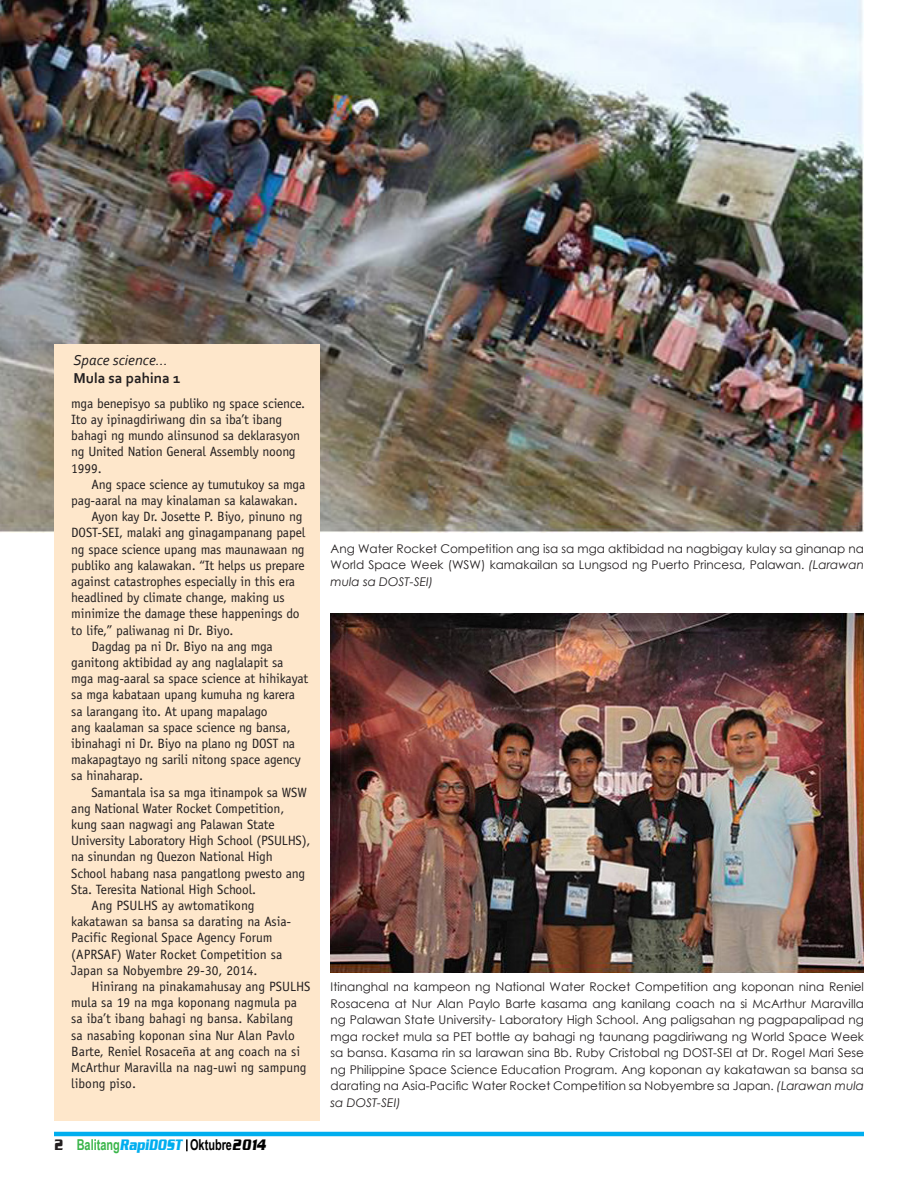
<style>
.page{position:relative;width:918px;height:1188px;background:#fff}
.page>*{position:absolute;margin:0;border:0;box-sizing:border-box;transform-origin:0 0}
.t1{font:700 15px "Arial Narrow";color:#3ab54a;scale:.89 1}
.t2{font:italic 15px "Corbel";color:#231f20}
.t3{font:700 15px "Corbel";color:#231f20}
.Rapidost_BODYTEXT{font:13.5px/16.2px "Officina Sans";letter-spacing:-.01em;color:#231f20}
.Rapidost_CAPTION{font:12px/16.5px "Century Gothic";color:#231f20;text-align:justify}
.s1{font-family:"Julius";font-weight:900;font-stretch:condensed;color:#231f20}
.s2{font-family:"Julius";font-weight:900;font-stretch:condensed;color:#00aeef}
.s3{color:#000}
.s4{font-family:"Julius";font-weight:900;font-stretch:condensed;color:#000}
.s5{font-style:italic}
</style>
<div class="page">
<img style="left:0;top:0;width:863px;height:532px">
<div style="left:54px;top:344px;width:266px;height:776px;background:#fee7cb"></div>
<hr style="left:54px;top:1132px;width:810px;height:4px;background:#00aeef">
<svg style="left:186px;top:1139px;width:2px;height:12px"></svg>
<img style="left:331px;top:614px;width:533px;height:359px">
<p class="t2" style="left:73px;top:351px;width:96px">Space science...</p>
<p class="t3" style="left:73px;top:369px;width:109px">Mula sa pahina 1</p>
<p class="Rapidost_BODYTEXT" style="left:71px;top:395px;width:235px">mga benepisyo sa publiko ng space science.<br>Ito ay ipinagdiriwang din sa iba’t ibang bahagi ng mundo alinsunod sa deklarasyon ng United Nation General Assembly noong 1999.</p>
<p class="Rapidost_BODYTEXT" style="left:71px;top:476px;width:236px;text-indent:20px">Ang space science ay tumutukoy sa mga pag-aaral na may kinalaman sa kalawakan.</p>
<p class="Rapidost_BODYTEXT" style="left:71px;top:509px;width:236px;text-indent:20px">Ayon kay Dr. Josette P. Biyo, pinuno ng DOST-SEI, malaki ang ginagampanang papel ng space science upang mas maunawaan ng publiko ang kalawakan. “It helps us prepare against catastrophes especially in this era headlined by climate change, making us minimize the damage these happenings do to life,” paliwanag ni Dr. Biyo.</p>
<p class="Rapidost_BODYTEXT" style="left:71px;top:638px;width:239px;text-indent:20px">Dagdag pa ni Dr. Biyo na ang mga ganitong aktibidad ay ang naglalapit sa mga mag-aaral sa space science at hihikayat sa mga kabataan upang kumuha ng karera sa larangang ito. At upang mapalago<br>ang kaalaman sa space science ng bansa, ibinahagi ni Dr. Biyo na plano ng DOST na makapagtayo ng sarili nitong space agency sa hinaharap.</p>
<p class="Rapidost_BODYTEXT" style="left:71px;top:784px;width:241px;text-indent:20px">Samantala isa sa mga itinampok sa WSW ang National Water Rocket Competition, kung saan nagwagi ang Palawan State University Laboratory High School (PSULHS), na sinundan ng Quezon National High School habang nasa pangatlong pwesto ang Sta. Teresita National High School.</p>
<p class="Rapidost_BODYTEXT" style="left:71px;top:897px;width:222px;text-indent:20px">Ang PSULHS ay awtomatikong kakatawan sa bansa sa darating na Asia-Pacific Regional Space Agency Forum (APRSAF) Water Rocket Competition sa Japan sa Nobyembre 29-30, 2014.</p>
<p class="Rapidost_BODYTEXT" style="left:71px;top:978px;width:241px;text-indent:20px">Hinirang na pinakamahusay ang PSULHS mula sa 19 na mga koponang nagmula pa sa iba’t ibang bahagi ng bansa. Kabilang<br>sa nasabing koponan sina Nur Alan Pavlo Barte, Reniel Rosaceña at ang coach na si McArthur Maravilla na nag-uwi ng sampung libong piso.</p>
<p class="t1" style="left:54px;top:1133px;width:242px"><span class="s1">2</span> Balitang<span class="s2">RapiDOST</span> <span class="s3">Oktubre</span><span class="s4">2014</span></p>
<p class="Rapidost_CAPTION" style="left:331px;top:540px;width:535px">Ang Water Rocket Competition ang isa sa mga aktibidad na nagbigay kulay sa ginanap na World Space Week (WSW) kamakailan sa Lungsod ng Puerto Princesa, Palawan. <span class="s5">(Larawan mula sa DOST-SEI)</span></p>
<p class="Rapidost_CAPTION" style="left:331px;top:979px;width:535px">Itinanghal na kampeon ng National Water Rocket Competition ang koponan nina Reniel Rosacena at Nur Alan Paylo Barte kasama ang kanilang coach na si McArthur Maravilla ng Palawan State University- Laboratory High School. Ang paligsahan ng pagpapalipad ng mga rocket mula sa PET bottle ay bahagi ng taunang pagdiriwang ng World Space Week sa bansa. Kasama rin sa larawan sina Bb. Ruby Cristobal ng DOST-SEI at Dr. Rogel Mari Sese ng Philippine Space Science Education Program. Ang koponan ay kakatawan sa bansa sa darating na Asia-Pacific Water Rocket Competition sa Nobyembre sa Japan. <span class="s5">(Larawan mula sa DOST-SEI)</span></p>
</div>
